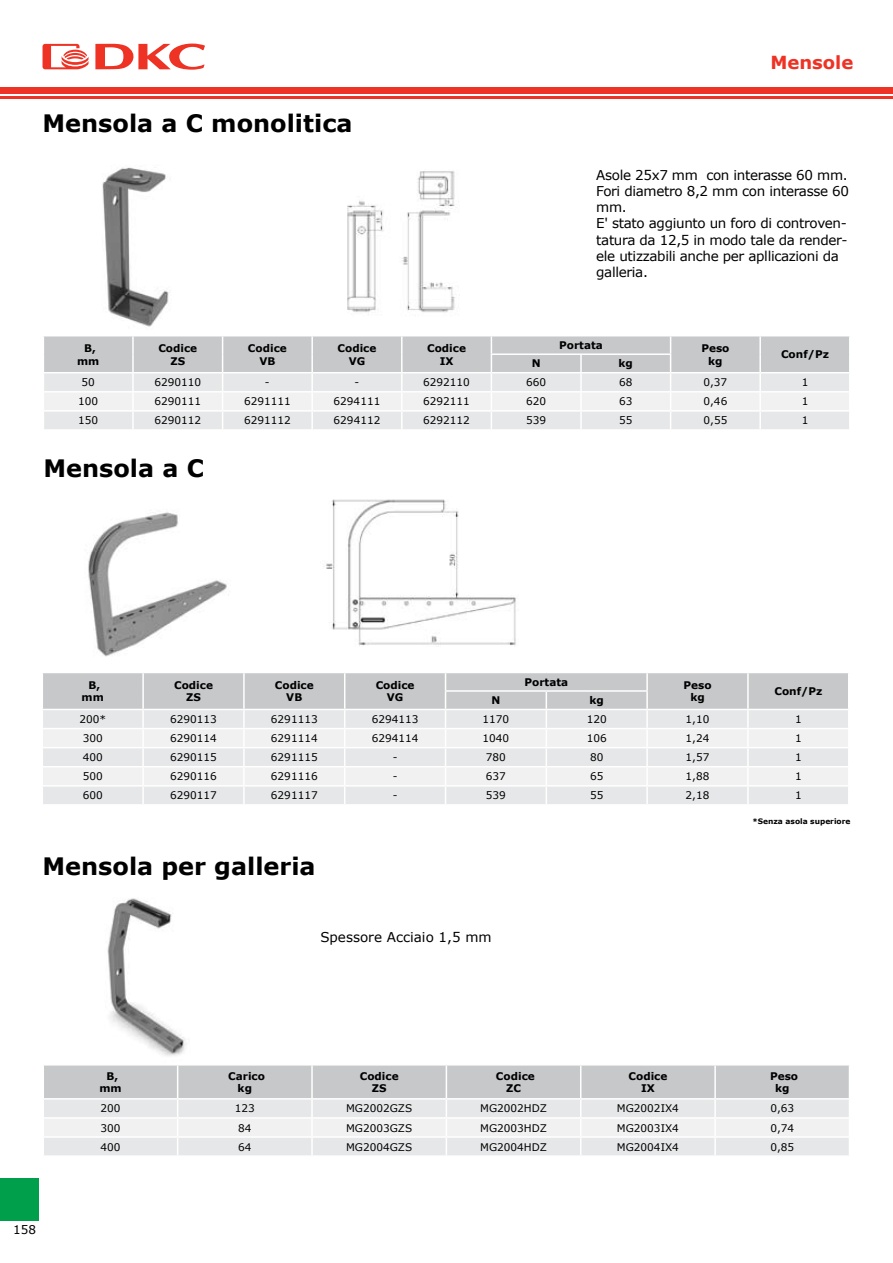
<style>
.page{position:relative;width:893px;height:1263px;background:#fff}
.page>*{position:absolute;margin:0;border:0;box-sizing:border-box;transform-origin:0 0}
.t1{font:700 24px "Verdana";color:#000}
.t2{font:700 18px "Verdana";color:#ee3224}
.t3{font:13.5px/16.2px "Verdana";letter-spacing:-.025em;color:#000}
.t4{font:13.5px "Verdana";color:#000}
.t5{font:12px "Verdana";color:#000}
.t6{font:10.5px "Verdana";color:#000}
.t7{font:700 10.5px/12.6px "Verdana";color:#000;text-align:center}
.t8{font:700 7.5px "Verdana";color:#000}
</style>
<div class="page">
<div style="left:0;top:87px;width:893px;height:6px;background:#ee3224"></div>
<hr style="left:0;top:96px;width:893px;height:3px;background:#ee3224">
<svg style="left:43px;top:44px;width:46px;height:25px"></svg>
<svg style="left:95px;top:44px;width:110px;height:26px"></svg>
<div style="left:0;top:1178px;width:38px;height:42px;background:#009f4c"></div>
<svg style="left:44px;top:336px;width:806px;height:93px"></svg>
<svg style="left:43px;top:673px;width:805px;height:131px"></svg>
<img style="left:107px;top:898px;width:80px;height:158px">
<svg style="left:43px;top:1065px;width:806px;height:90px"></svg>
<img style="left:102px;top:167px;width:67px;height:160px">
<img style="left:88px;top:512px;width:141px;height:145px">
<img style="left:323px;top:499px;width:193px;height:147px">
<img style="left:347px;top:171px;width:108px;height:142px">
<h1 class="t1" style="left:43px;top:108px;width:311px">Mensola a C monolitica</h1>
<h2 class="t2" style="left:770px;top:51px;width:84px">Mensole</h2>
<p class="t3" style="left:596px;top:166px;width:254px">Asole 25x7 mm con interasse 60 mm.<br>Fori diametro 8,2 mm con interasse 60 mm.<br>E' stato aggiunto un foro di controven&shy;tatura da 12,5 in modo tale da render&shy;ele utizzabili anche per apllicazioni da galleria.</p>
<p class="t7" style="left:77px;top:341px;width:24px">В, mm</p>
<p class="t7" style="left:158px;top:341px;width:40px">Codice<br>ZS</p>
<p class="t7" style="left:248px;top:341px;width:40px">Codice<br>VB</p>
<p class="t7" style="left:338px;top:341px;width:40px">Codice<br>VG</p>
<p class="t7" style="left:427px;top:341px;width:40px">Codice<br>IX</p>
<p class="t7" style="left:559px;top:338px;width:45px">Portata</p>
<p class="t7" style="left:701px;top:341px;width:30px">Peso kg</p>
<p class="t7" style="left:781px;top:348px;width:49px">Conf/Pz</p>
<p class="t7" style="left:532px;top:357px;width:10px">N</p>
<p class="t7" style="left:619px;top:357px;width:16px">kg</p>
<p class="t6" style="left:81px;top:376px;width:15px">50</p>
<p class="t6" style="left:154px;top:376px;width:48px">6290110</p>
<p class="t6" style="left:265px;top:376px;width:6px">-</p>
<p class="t6" style="left:355px;top:376px;width:6px">-</p>
<p class="t6" style="left:423px;top:376px;width:48px">6292110</p>
<p class="t6" style="left:526px;top:376px;width:22px">660</p>
<p class="t6" style="left:619px;top:376px;width:15px">68</p>
<p class="t6" style="left:703px;top:376px;width:25px">0,37</p>
<p class="t6" style="left:802px;top:376px;width:8px">1</p>
<p class="t6" style="left:78px;top:395px;width:22px">100</p>
<p class="t6" style="left:154px;top:395px;width:48px">6290111</p>
<p class="t6" style="left:244px;top:395px;width:48px">6291111</p>
<p class="t6" style="left:334px;top:395px;width:48px">6294111</p>
<p class="t6" style="left:423px;top:395px;width:48px">6292111</p>
<p class="t6" style="left:526px;top:395px;width:22px">620</p>
<p class="t6" style="left:619px;top:395px;width:15px">63</p>
<p class="t6" style="left:703px;top:395px;width:25px">0,46</p>
<p class="t6" style="left:802px;top:395px;width:8px">1</p>
<p class="t6" style="left:78px;top:414px;width:22px">150</p>
<p class="t6" style="left:154px;top:414px;width:48px">6290112</p>
<p class="t6" style="left:244px;top:414px;width:48px">6291112</p>
<p class="t6" style="left:334px;top:414px;width:48px">6294112</p>
<p class="t6" style="left:423px;top:414px;width:48px">6292112</p>
<p class="t6" style="left:526px;top:414px;width:22px">539</p>
<p class="t6" style="left:619px;top:414px;width:15px">55</p>
<p class="t6" style="left:703px;top:414px;width:25px">0,55</p>
<p class="t6" style="left:802px;top:414px;width:8px">1</p>
<h1 class="t1" style="left:43px;top:453px;width:162px">Mensola a C</h1>
<p class="t7" style="left:82px;top:678px;width:24px">В, mm</p>
<p class="t7" style="left:174px;top:678px;width:40px">Codice<br>ZS</p>
<p class="t7" style="left:275px;top:678px;width:40px">Codice<br>VB</p>
<p class="t7" style="left:376px;top:678px;width:40px">Codice<br>VG</p>
<p class="t7" style="left:524px;top:675px;width:45px">Portata</p>
<p class="t7" style="left:683px;top:678px;width:30px">Peso kg</p>
<p class="t7" style="left:774px;top:684px;width:49px">Conf/Pz</p>
<p class="t7" style="left:491px;top:694px;width:10px">N</p>
<p class="t7" style="left:590px;top:694px;width:16px">kg</p>
<p class="t6" style="left:79px;top:712px;width:28px">200*</p>
<p class="t6" style="left:170px;top:712px;width:48px">6290113</p>
<p class="t6" style="left:271px;top:712px;width:48px">6291113</p>
<p class="t6" style="left:372px;top:712px;width:48px">6294113</p>
<p class="t6" style="left:483px;top:712px;width:28px">1170</p>
<p class="t6" style="left:587px;top:712px;width:22px">120</p>
<p class="t6" style="left:686px;top:712px;width:25px">1,10</p>
<p class="t6" style="left:795px;top:712px;width:8px">1</p>
<p class="t6" style="left:83px;top:732px;width:22px">300</p>
<p class="t6" style="left:170px;top:732px;width:48px">6290114</p>
<p class="t6" style="left:271px;top:732px;width:48px">6291114</p>
<p class="t6" style="left:372px;top:732px;width:48px">6294114</p>
<p class="t6" style="left:483px;top:732px;width:28px">1040</p>
<p class="t6" style="left:587px;top:732px;width:22px">106</p>
<p class="t6" style="left:686px;top:732px;width:25px">1,24</p>
<p class="t6" style="left:795px;top:732px;width:8px">1</p>
<p class="t6" style="left:83px;top:751px;width:22px">400</p>
<p class="t6" style="left:170px;top:751px;width:48px">6290115</p>
<p class="t6" style="left:271px;top:751px;width:48px">6291115</p>
<p class="t6" style="left:393px;top:751px;width:6px">-</p>
<p class="t6" style="left:486px;top:751px;width:22px">780</p>
<p class="t6" style="left:590px;top:751px;width:15px">80</p>
<p class="t6" style="left:686px;top:751px;width:25px">1,57</p>
<p class="t6" style="left:795px;top:751px;width:8px">1</p>
<p class="t6" style="left:83px;top:770px;width:22px">500</p>
<p class="t6" style="left:170px;top:770px;width:48px">6290116</p>
<p class="t6" style="left:271px;top:770px;width:48px">6291116</p>
<p class="t6" style="left:393px;top:770px;width:6px">-</p>
<p class="t6" style="left:486px;top:770px;width:22px">637</p>
<p class="t6" style="left:590px;top:770px;width:15px">65</p>
<p class="t6" style="left:686px;top:770px;width:25px">1,88</p>
<p class="t6" style="left:795px;top:770px;width:8px">1</p>
<p class="t6" style="left:83px;top:789px;width:22px">600</p>
<p class="t6" style="left:170px;top:789px;width:48px">6290117</p>
<p class="t6" style="left:271px;top:789px;width:48px">6291117</p>
<p class="t6" style="left:393px;top:789px;width:6px">-</p>
<p class="t6" style="left:486px;top:789px;width:22px">539</p>
<p class="t6" style="left:590px;top:789px;width:15px">55</p>
<p class="t6" style="left:686px;top:789px;width:25px">2,18</p>
<p class="t6" style="left:795px;top:789px;width:8px">1</p>
<p class="t8" style="left:752px;top:816px;width:99px">*Senza asola superiore</p>
<h1 class="t1" style="left:43px;top:851px;width:275px">Mensola per galleria</h1>
<p class="t4" style="left:320px;top:928px;width:173px">Spessore Acciaio 1,5 mm</p>
<p class="t5" style="left:13px;top:1222px;width:24px">158</p>
<p class="t7" style="left:99px;top:1069px;width:24px">В, mm</p>
<p class="t7" style="left:228px;top:1069px;width:38px">Carico kg</p>
<p class="t7" style="left:360px;top:1069px;width:40px">Codice<br>ZS</p>
<p class="t7" style="left:496px;top:1069px;width:40px">Codice<br>ZC</p>
<p class="t7" style="left:628px;top:1069px;width:40px">Codice<br>IX</p>
<p class="t7" style="left:770px;top:1069px;width:30px">Peso kg</p>
<p class="t6" style="left:100px;top:1102px;width:22px">200</p>
<p class="t6" style="left:235px;top:1102px;width:22px">123</p>
<p class="t6" style="left:346px;top:1102px;width:68px">MG2002GZS</p>
<p class="t6" style="left:480px;top:1102px;width:68px">MG2002HDZ</p>
<p class="t6" style="left:617px;top:1102px;width:63px">MG2002IX4</p>
<p class="t6" style="left:770px;top:1102px;width:25px">0,63</p>
<p class="t6" style="left:100px;top:1121px;width:22px">300</p>
<p class="t6" style="left:238px;top:1121px;width:15px">84</p>
<p class="t6" style="left:346px;top:1121px;width:68px">MG2003GZS</p>
<p class="t6" style="left:480px;top:1121px;width:68px">MG2003HDZ</p>
<p class="t6" style="left:617px;top:1121px;width:63px">MG2003IX4</p>
<p class="t6" style="left:770px;top:1121px;width:25px">0,74</p>
<p class="t6" style="left:100px;top:1140px;width:22px">400</p>
<p class="t6" style="left:238px;top:1140px;width:15px">64</p>
<p class="t6" style="left:346px;top:1140px;width:68px">MG2004GZS</p>
<p class="t6" style="left:480px;top:1140px;width:68px">MG2004HDZ</p>
<p class="t6" style="left:617px;top:1140px;width:63px">MG2004IX4</p>
<p class="t6" style="left:770px;top:1140px;width:25px">0,85</p>
</div>
